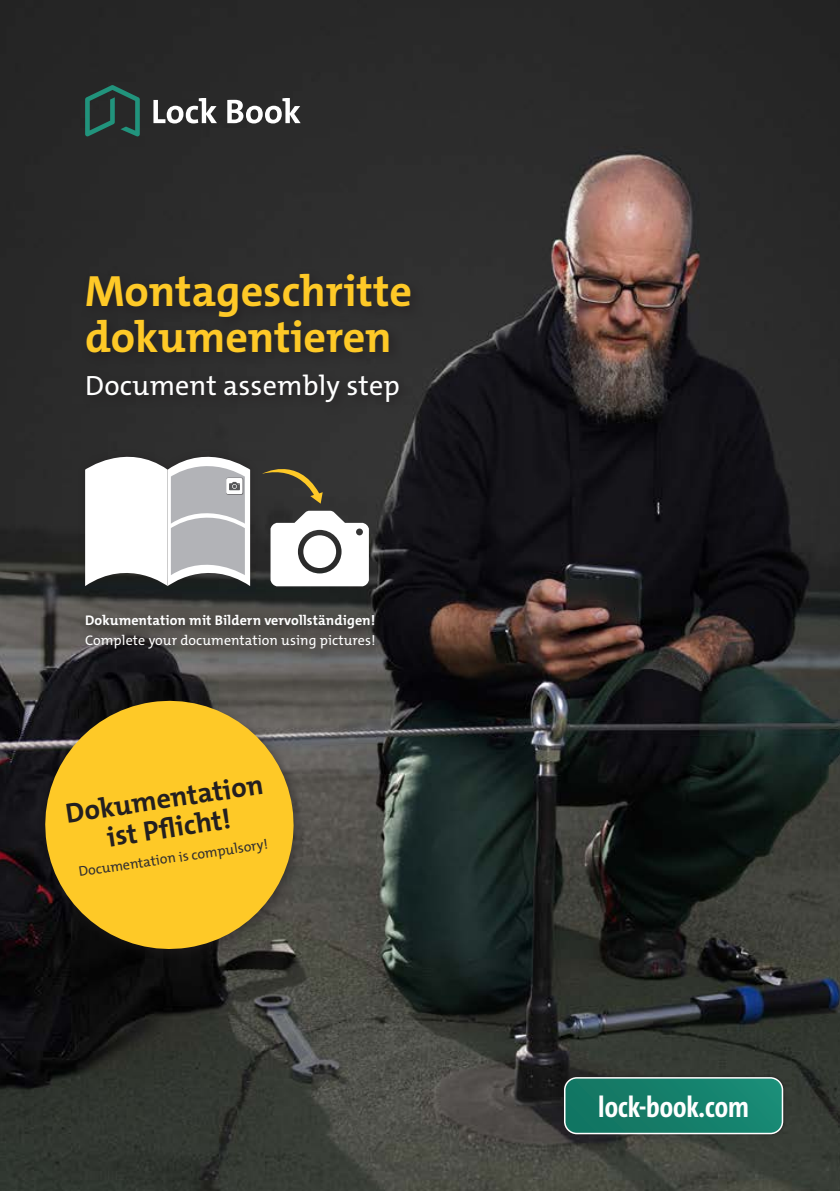
<style>
.page{position:relative;width:840px;height:1191px;background:#fff}
.page>*{position:absolute;margin:0;border:0;box-sizing:border-box;transform-origin:0 0}
.t1{font:700 44px/46px "The Mix C5";color:#fec927}
.t2{font:700 30px "The Sans Cd C4 s";color:#fff}
.t3{font:700 28px/29.6px "The Mix C5";color:#231f20;text-align:center}
.t4{font:28px "The Mix C5";letter-spacing:.005em;color:#fff}
.t5{font:700 14px "The Mix C5";letter-spacing:.005em;color:#fff}
.t6{font:14px "The Mix C5";letter-spacing:.005em;color:#fff}
.t7{font:14px "The Mix C5";color:#312f30}
</style>
<div class="page">
<img style="left:0;top:0;width:839px;height:1191px">
<div style="left:82px;top:369px;width:329px;height:47px;background:#2e2e2e"></div>
<div style="left:81px;top:268px;width:343px;height:98px;background:#2b2b2b"></div>
<div style="left:561px;top:1074px;width:224px;height:62px;background:#231f20;opacity:.8"></div>
<div style="left:564px;top:1077px;width:218px;height:56px;background:linear-gradient(to right,#137461,#188a75);border-radius:12px"></div>
<div style="left:563px;top:1077px;width:219px;height:57px;border:2px solid #fff;border-radius:12px"></div>
<svg style="left:85px;top:85px;width:55px;height:51px;background:#254942"></svg>
<svg style="left:153px;top:98px;width:64px;height:25px"></svg>
<svg style="left:227px;top:98px;width:73px;height:25px"></svg>
<div style="left:81px;top:609px;width:306px;height:52px;background:#231f20;opacity:.8"></div>
<div style="left:39px;top:694px;width:269px;height:269px;background:#231f20;opacity:.5"></div>
<svg style="left:36px;top:692px;width:266px;height:265px;background:#be9929"></svg>
<div style="left:78px;top:449px;width:180px;height:144px;background:#231f20;opacity:.5"></div>
<svg style="left:262px;top:454px;width:60px;height:49px;background:#484231"></svg>
<svg style="left:85px;top:441px;width:165px;height:145px"></svg>
<svg style="left:270px;top:511px;width:98px;height:75px"></svg>
<div style="left:303px;top:535px;width:33px;height:33px;background:#fff;border-radius:50%"></div>
<h1 class="t1" style="left:85px;top:268px;width:328px">Montageschritte dokumentieren</h1>
<h3 class="t4" style="left:85px;top:367px;width:316px">Document assembly step</h3>
<p class="t5" style="left:85px;top:611px;width:291px">Dokumentation mit Bildern vervollständigen!</p>
<p class="t6" style="left:85px;top:631px;width:292px">Complete your documentation using pictures!</p>
<h3 class="t3" style="left:64px;top:798px;width:201px;rotate:-8deg">Dokumentation ist Pfl icht!</h3>
<p class="t7" style="left:77px;top:863px;width:192px;rotate:-9deg">Documentation is compulsory!</p>
<h2 class="t2" style="left:598px;top:1087px;width:152px">lock-book.com</h2>
</div>
